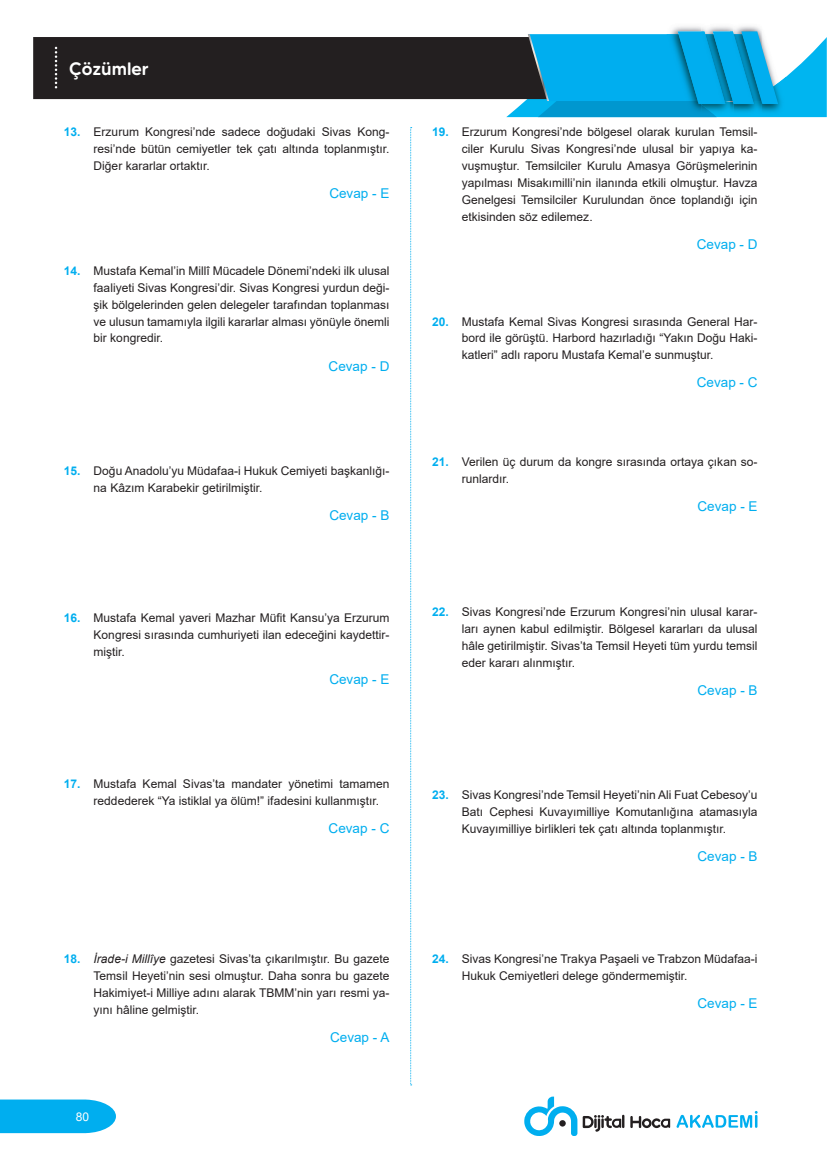
<style>
.page{position:relative;width:830px;height:1170px;background:#fff}
.page>*{position:absolute;margin:0;border:0;box-sizing:border-box;transform-origin:0 0}
.t1{font:500 18px "MADE Tommy Soft";color:#fff}
.CEVAP{font:13.5px "Arial";color:#00aeef}
.t2{font:12px/17px "Arial";color:#231f20;text-align:justify}
.t3{font:12px "Arial";color:#fff}
.s1{font-weight:700;color:#00aeef}
.s2{font-style:italic}
</style>
<div class="page">
<svg style="left:0;top:1099px;width:116px;height:33px;background:#11b3f0"></svg>
<svg style="left:676px;top:1111px;width:81px;height:16px"></svg>
<svg style="left:630px;top:1116px;width:39px;height:12px"></svg>
<svg style="left:524px;top:1096px;width:100px;height:39px"></svg>
<svg style="left:410px;top:127px;width:1px;height:958px"></svg>
<div style="left:33px;top:37px;width:473px;height:62px;background:#231f20"></div>
<svg style="left:506px;top:26px;width:320px;height:91px;background:#2babda"></svg>
<svg style="left:55px;top:47px;width:2px;height:41px"></svg>
<h1 class="t1" style="left:69px;top:57px;width:81px">Çözümler</h1>
<p class="t2" style="left:94px;top:124px;width:297px;text-indent:-30px"><span class="s1">13.</span> Erzurum Kongresi’nde sadece doğudaki Sivas Kong&shy;resi’nde bütün cemiyetler tek çatı altında toplanmıştır.<br>Diğer kararlar ortaktır.</p>
<p class="CEVAP" style="left:329px;top:184px;width:62px">Cevap - E</p>
<p class="t2" style="left:94px;top:262px;width:297px;text-indent:-30px"><span class="s1">14.</span> Mustafa Kemal’in Millî Mücadele Dönemi’ndeki ilk ulusal faaliyeti Sivas Kongresi’dir. Sivas Kongresi yurdun deği&shy;şik bölgelerinden gelen delegeler tarafından toplanması ve ulusun tamamıyla ilgili kararlar alması yönüyle önemli bir kongredir.</p>
<p class="CEVAP" style="left:328px;top:356px;width:62px">Cevap - D</p>
<p class="t2" style="left:94px;top:462px;width:297px;text-indent:-30px"><span class="s1">15.</span> Doğu Anadolu’yu Müdafaa-i Hukuk Cemiyeti başkanlığı&shy;na Kâzım Karabekir getirilmiştir.</p>
<p class="CEVAP" style="left:329px;top:506px;width:62px">Cevap - B</p>
<p class="t2" style="left:94px;top:609px;width:297px;text-indent:-30px"><span class="s1">16.</span> Mustafa Kemal yaveri Mazhar Müfit Kansu’ya Erzurum Kongresi sırasında cumhuriyeti ilan edeceğini kaydettir&shy;miştir.</p>
<p class="CEVAP" style="left:329px;top:669px;width:62px">Cevap - E</p>
<p class="t2" style="left:94px;top:775px;width:297px;text-indent:-30px"><span class="s1">17.</span> Mustafa Kemal Sivas’ta mandater yönetimi tamamen reddederek “Ya istiklal ya ölüm!” ifadesini kullanmıştır.</p>
<p class="CEVAP" style="left:328px;top:818px;width:62px">Cevap - C</p>
<p class="t2" style="left:94px;top:950px;width:297px;text-indent:-30px"><span class="s1">18.</span> <span class="s2">İrade-i Millîye</span> gazetesi Sivas’ta çıkarılmıştır. Bu gazete Temsil Heyeti’nin sesi olmuştur. Daha sonra bu gazete Hakimiyet-i Milliye adını alarak TBMM’nin yarı resmi ya&shy;yını hâline gelmiştir.</p>
<p class="CEVAP" style="left:330px;top:1027px;width:61px">Cevap - A</p>
<p class="t3" style="left:76px;top:1108px;width:15px">80</p>
<p class="t2" style="left:461px;top:124px;width:297px;text-indent:-30px"><span class="s1">19.</span> Erzurum Kongresi’nde bölgesel olarak kurulan Temsil&shy;ciler Kurulu Sivas Kongresi’nde ulusal bir yapıya ka&shy;vuşmuştur. Temsilciler Kurulu Amasya Görüşmelerinin yapılması Misakımilli’nin ilanında etkili olmuştur. Havza Genelgesi Temsilciler Kurulundan önce toplandığı için etkisinden söz edilemez.</p>
<p class="CEVAP" style="left:696px;top:235px;width:62px">Cevap - D</p>
<p class="t2" style="left:461px;top:313px;width:297px;text-indent:-30px"><span class="s1">20.</span> Mustafa Kemal Sivas Kongresi sırasında General Har&shy;bord ile görüştü. Harbord hazırladığı “Yakın Doğu Haki&shy;katleri” adlı raporu Mustafa Kemal’e sunmuştur.</p>
<p class="CEVAP" style="left:696px;top:373px;width:62px">Cevap - C</p>
<p class="t2" style="left:461px;top:453px;width:297px;text-indent:-30px"><span class="s1">21.</span> Verilen üç durum da kongre sırasında ortaya çıkan so&shy;runlardır.</p>
<p class="CEVAP" style="left:697px;top:497px;width:62px">Cevap - E</p>
<p class="t2" style="left:461px;top:603px;width:297px;text-indent:-30px"><span class="s1">22.</span> Sivas Kongresi’nde Erzurum Kongresi’nin ulusal karar&shy;ları aynen kabul edilmiştir. Bölgesel kararları da ulusal hâle getirilmiştir. Sivas’ta Temsil Heyeti tüm yurdu temsil eder kararı alınmıştır.</p>
<p class="CEVAP" style="left:697px;top:680px;width:62px">Cevap - B</p>
<p class="t2" style="left:461px;top:786px;width:297px;text-indent:-30px"><span class="s1">23.</span> Sivas Kongresi’nde Temsil Heyeti’nin Ali Fuat Cebesoy’u Batı Cephesi Kuvayımilliye Komutanlığına atamasıyla Kuvayımilliye birlikleri tek çatı altında toplanmıştır.</p>
<p class="CEVAP" style="left:697px;top:846px;width:62px">Cevap - B</p>
<p class="t2" style="left:461px;top:949px;width:297px;text-indent:-30px"><span class="s1">24.</span> Sivas Kongresi’ne Trakya Paşaeli ve Trabzon Müdafaa-i<br>Hukuk Cemiyetleri delege göndermemiştir.</p>
<p class="CEVAP" style="left:697px;top:993px;width:62px">Cevap - E</p>
</div>
